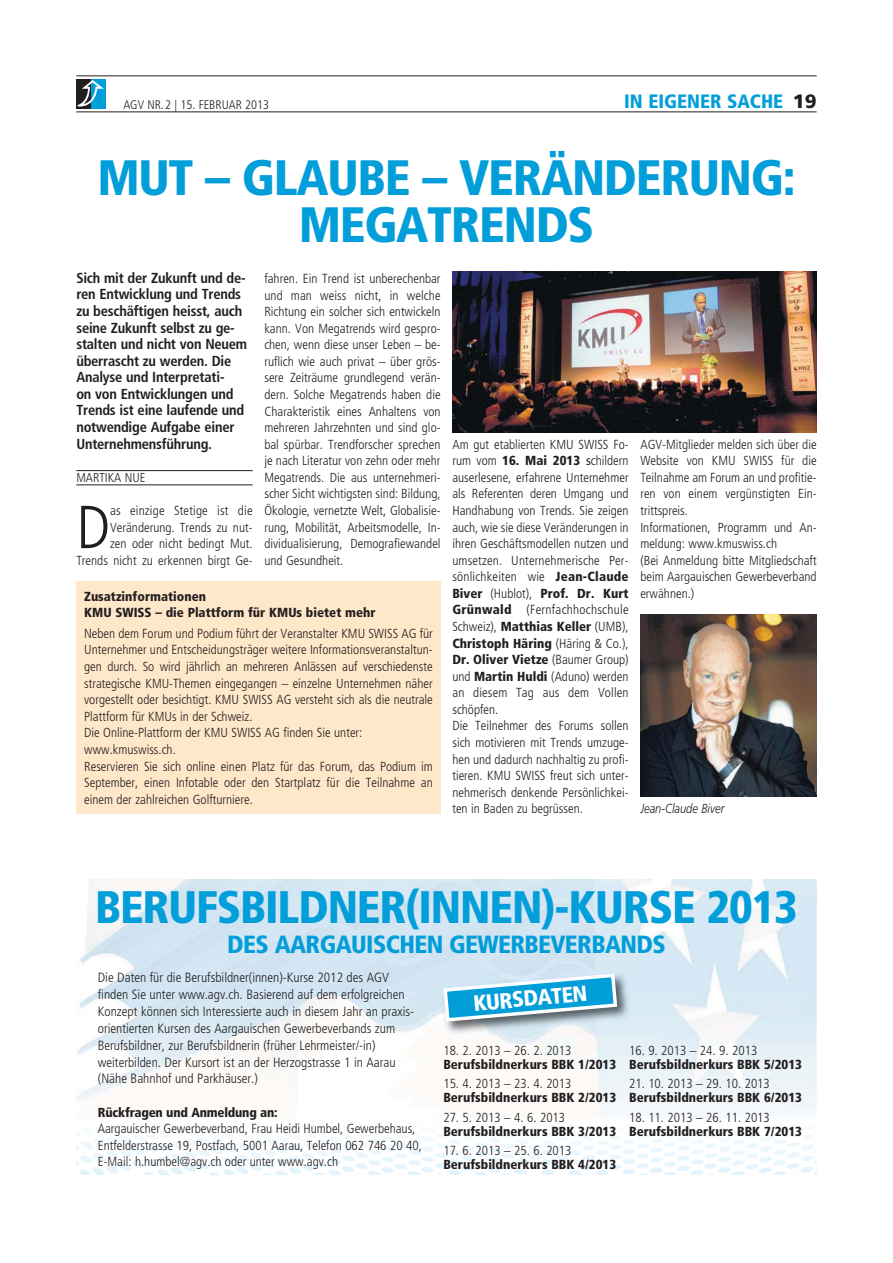
<style>
.page{position:relative;width:893px;height:1263px;background:#fff}
.page>*{position:absolute;margin:0;border:0;box-sizing:border-box;transform-origin:0 0}
.t1{font:300 condensed 60.6px "Frutiger";color:#221e1f}
.t2{font:900 condensed 49.65px/47px "Frutiger";letter-spacing:-.025em;color:#029eda;text-align:center}
.t3{font:900 condensed 45.6px "Frutiger";letter-spacing:-.025em;color:#029eda}
.t4{font:900 condensed 24.9px "Frutiger";letter-spacing:-.025em;color:#029eda}
.t5{font:900 condensed 22.05px "Frutiger";color:#fff}
.t6{font:900 condensed 19.35px "Frutiger";color:#029eda}
.t7{font:700 condensed 14.55px/16.5px "Frutiger";letter-spacing:-.015em;color:#221e1f}
.t8{font:300 condensed 13.35px/17px "Frutiger";color:#221e1f}
.t9{font:300 condensed 13.05px/16.5px "Frutiger";color:#221e1f}
.t10{font:300 condensed 13.05px/16.5px "Frutiger";color:#231f20}
.t11{font:900 condensed 13.05px "Frutiger";color:#221e1f}
.t12{font:900 condensed 13.05px "Frutiger";color:#231f20}
.t13{font:italic 300 13.05px "Frutiger";color:#221e1f;scale:.85 1}
.t14{font:300 condensed 12.9px "Frutiger";color:#221e1f}
.t15{font:300 condensed 12.45px "Frutiger";color:#221e1f}
.s1{font-stretch:normal;color:#221e1f}
.s2{font-weight:900}
.s3{font-weight:400}
</style>
<div class="page">
<hr style="left:76px;top:112px;width:740px;height:1px;background:#221e1f">
<hr style="left:76px;top:76px;width:740px;height:1px;background:#221e1f">
<div style="left:76px;top:79px;width:15px;height:29px;background:#231f20"></div>
<div style="left:91px;top:79px;width:14px;height:29px;background:#029eda"></div>
<svg style="left:77px;top:80px;width:27px;height:27px"></svg>
<hr style="left:76px;top:470px;width:176px;height:1px;background:#221e1f">
<hr style="left:76px;top:485px;width:176px;height:1px;background:#221e1f">
<img style="left:640px;top:614px;width:176px;height:183px">
<img style="left:452px;top:272px;width:364px;height:160px">
<div style="left:76px;top:581px;width:364px;height:232px;background:#ffe7c9"></div>
<img style="left:76px;top:880px;width:740px;height:235px">
<img style="left:76px;top:1131px;width:740px;height:43px">
<img style="left:441px;top:972px;width:189px;height:63px">
<svg style="left:441px;top:972px;width:178px;height:52px;background:#6ab9d9"></svg>
<p class="t15" style="left:123px;top:99px;width:147px">AGV NR.2 | 15. FEBRUAR 2013</p>
<h3 class="t6" style="left:624px;top:94px;width:194px">IN EIGENER SACHE <span class="s1">19</span></h3>
<h2 class="t2" style="left:97px;top:158px;width:699px">MUT – GLAUBE – VERÄNDERUNG:<br>MEGATRENDS</h2>
<p class="t7" style="left:76px;top:271px;width:172px">Sich mit der Zukunft und de&shy;ren Entwicklung und Trends zu beschäftigen heisst, auch seine Zukunft selbst zu ge&shy;stalten und nicht von Neuem überrascht zu werden. Die<br>Analyse und Interpretati-<br>on von Entwicklungen und<br>Trends ist eine laufende und notwendige Aufgabe einer<br>Unternehmensführung.</p>
<p class="t14" style="left:76px;top:472px;width:71px">MARTIKA NUE</p>
<h1 class="t1" style="left:76px;top:503px;width:35px">D</h1>
<p class="t9" style="left:264px;top:271px;width:178px;text-align:justify">fahren. Ein Trend ist unberechenbar und man weiss nicht, in welche Richtung ein solcher sich entwickeln kann. Von Megatrends wird gespro&shy;chen, wenn diese unser Leben – be&shy;ruflich wie auch privat – über grös&shy;sere Zeiträume grundlegend verän&shy;dern. Solche Megatrends haben die Charakteristik eines Anhaltens von mehreren Jahrzehnten und sind glo&shy;bal spürbar. Trendforscher sprechen je nach Literatur von zehn oder mehr Megatrends. Die aus unternehmeri&shy;scher Sicht wichtigsten sind: Bildung, Ökologie, vernetzte Welt, Globalisie&shy;rung, Mobilität, Arbeitsmodelle, In&shy;dividualisierung, Demografiewandel und Gesundheit.</p>
<p class="t9" style="left:452px;top:437px;width:178px">Am gut etablierten KMU SWISS Fo&shy;rum vom <span class="s2">16. Mai 2013</span> <span class="s3">s</span>childern auserlesene, erfahrene Unternehmer als Referenten deren Umgang und<br>Handhabung von Trends. Sie zeigen auch, wie sie diese Veränderungen in ihren Geschäftsmodellen nutzen und umsetzen. Unternehmerische Per&shy;sönlichkeiten wie <span class="s2">Jean-Claude<br>Biver</span> (Hublot), <span class="s2">Prof. Dr. Kurt<br>Grünwald</span> (Fernfachhochschule<br>Schweiz), <span class="s2">Matthias Keller</span> (UMB),<br><span class="s2">Christoph Häring</span> (Häring &amp; Co.),<br><span class="s2">Dr. Oliver Vietze</span> (Baumer Group) und <span class="s2">Martin Huldi</span> (Aduno) werden an diesem Tag aus dem Vollen schöpfen.<br>Die Teilnehmer des Forums sollen sich motivieren mit Trends umzuge&shy;hen und dadurch nachhaltig zu profi&shy;tieren. KMU SWISS freut sich unter&shy;nehmerisch denkende Persönlichkei&shy;ten in Baden zu begrüssen.</p>
<p class="t9" style="left:640px;top:437px;width:178px">AGV-Mitglieder melden sich über die<br>Website von KMU SWISS für die<br>Teilnahme am Forum an und profitie&shy;ren von einem vergünstigten Ein&shy;trittspreis.<br>Informationen, Programm und An&shy;meldung: www.kmuswiss.ch<br>(Bei Anmeldung bitte Mitgliedschaft beim Aargauischen Gewerbeverband</p>
<p class="t9" style="left:76px;top:503px;width:178px;text-align:right">as einzige Stetige ist die<br>Veränderung. Trends zu nut-<br>zen oder nicht bedingt Mut.<br>Trends nicht zu erkennen birgt Ge-</p>
<p class="t12" style="left:84px;top:591px;width:123px">Zusatzinformationen</p>
<p class="t9" style="left:640px;top:586px;width:55px">erwähnen.)</p>
<p class="t12" style="left:84px;top:608px;width:293px">KMU SWISS – die Plattform für KMUs bietet mehr</p>
<p class="t10" style="left:84px;top:626px;width:350px">Neben dem Forum und Podium führt der Veranstalter KMU SWISS AG für Unternehmer und Entscheidungsträger weitere Informationsveranstaltun&shy;gen durch. So wird jährlich an mehreren Anlässen auf verschiedenste strategische KMU-Themen eingegangen – einzelne Unternehmen näher vorgestellt oder besichtigt. KMU SWISS AG versteht sich als die neutrale Plattform für KMUs in der Schweiz.<br>Die Online-Plattform der KMU SWISS AG finden Sie unter: www.kmuswiss.ch.<br>Reservieren Sie sich online einen Platz für das Forum, das Podium im September, einen Infotable oder den Startplatz für die Teilnahme an einem der zahlreichen Golfturniere.</p>
<p class="t13" style="left:640px;top:804px;width:100px">Jean-Claude Biver</p>
<h3 class="t3" style="left:95px;top:889px;width:704px">BERUFSBILDNER(INNEN)-KURSE 2013</h3>
<h3 class="t4" style="left:227px;top:935px;width:440px">DES AARGAUISCHEN GEWERBEVERBANDS</h3>
<h3 class="t5" style="left:472px;top:994px;width:116px;rotate:-5deg">KURSDATEN</h3>
<p class="t9" style="left:443px;top:1043px;width:130px">18. 2. 2013 – 26. 2. 2013</p>
<p class="t11" style="left:443px;top:1059px;width:174px">Berufsbildnerkurs BBK 1/2013</p>
<p class="t9" style="left:443px;top:1077px;width:130px">15. 4. 2013 – 23. 4. 2013</p>
<p class="t11" style="left:443px;top:1092px;width:174px">Berufsbildnerkurs BBK 2/2013</p>
<p class="t9" style="left:443px;top:1110px;width:123px">27. 5. 2013 – 4. 6. 2013</p>
<p class="t11" style="left:443px;top:1126px;width:174px">Berufsbildnerkurs BBK 3/2013</p>
<p class="t9" style="left:443px;top:1143px;width:130px">17. 6. 2013 – 25. 6. 2013</p>
<p class="t11" style="left:443px;top:1159px;width:174px">Berufsbildnerkurs BBK 4/2013</p>
<p class="t8" style="left:98px;top:970px;width:318px">Die Daten für die Berufsbildner(innen)-Kurse 2012 des AGV finden Sie unter www.agv.ch. Basierend auf dem erfolgreichen Konzept können sich Interessierte auch in diesem Jahr an praxis&shy;orientierten Kursen des Aargauischen Gewerbeverbands zum Berufsbildner, zur Berufsbildnerin (früher Lehrmeister/-in) weiterbilden. Der Kursort ist an der Herzog strasse 1 in Aarau (Nähe Bahnhof und Parkhäuser.)</p>
<p class="t11" style="left:98px;top:1107px;width:181px">Rückfragen und Anmeldung an:</p>
<p class="t9" style="left:98px;top:1121px;width:325px">Aargauischer Gewerbeverband, Frau Heidi Humbel, Gewerbehaus,<br>Entfelderstrasse 19, Postfach, 5001 Aarau, Telefon 062 746 20 40,<br>E-Mail: h.humbel@agv.ch oder unter www.agv.ch</p>
<p class="t9" style="left:629px;top:1043px;width:130px">16. 9. 2013 – 24. 9. 2013</p>
<p class="t11" style="left:629px;top:1059px;width:174px">Berufsbildnerkurs BBK 5/2013</p>
<p class="t9" style="left:629px;top:1077px;width:142px">21. 10. 2013 – 29. 10. 2013</p>
<p class="t11" style="left:629px;top:1092px;width:174px">Berufsbildnerkurs BBK 6/2013</p>
<p class="t9" style="left:629px;top:1110px;width:142px">18. 11. 2013 – 26. 11. 2013</p>
<p class="t11" style="left:629px;top:1126px;width:174px">Berufsbildnerkurs BBK 7/2013</p>
</div>
